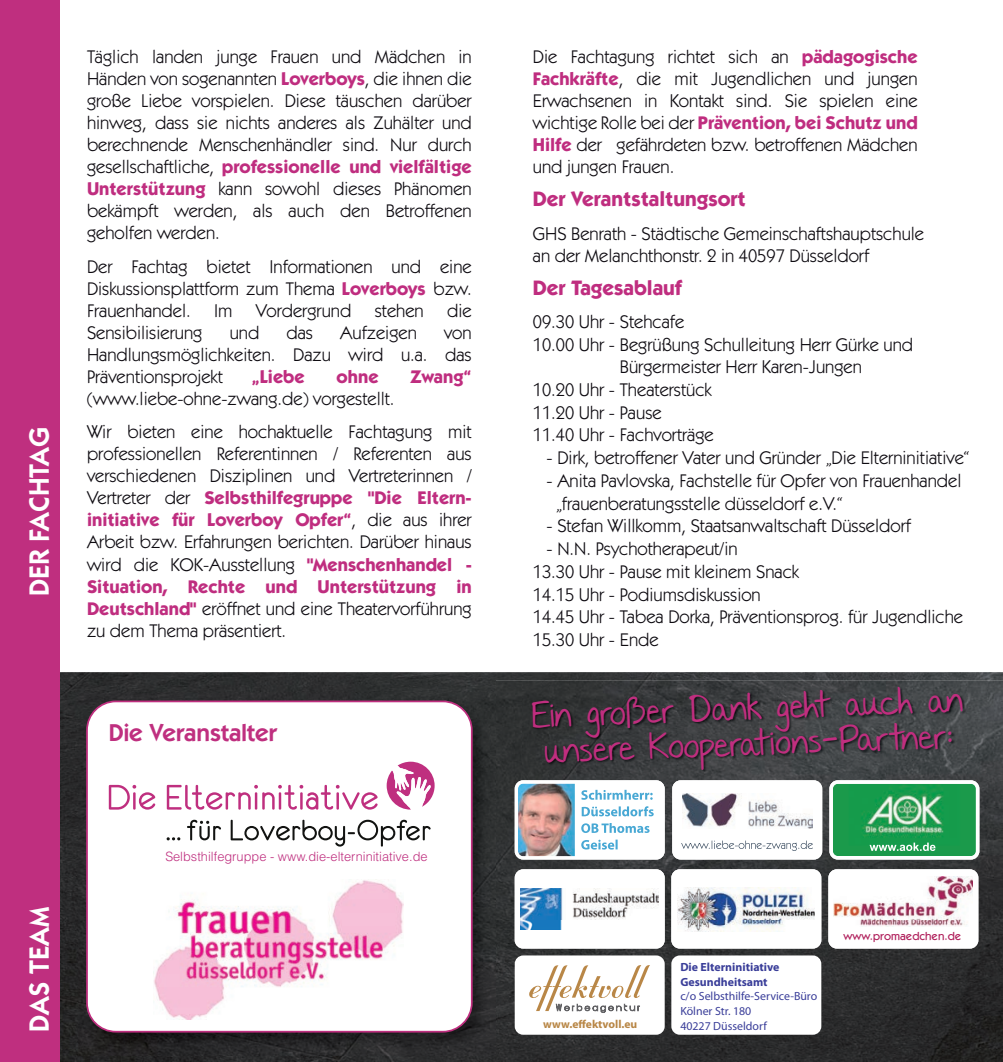
<style>
.page{position:relative;width:1003px;height:1062px;background:#fff}
.page>*{position:absolute;margin:0;border:0;box-sizing:border-box;transform-origin:0 0}
.t1{font:29.75px/35.7px "Nothing You Could Say";color:#c02e7f;text-align:center}
.t2{font:600 28px "ITC Kabel Std";color:#fff}
.t3{font:600 24.5px "ITC Kabel Std";color:#bf2f7f}
.t4{font:700 21px "ITC Kabel Std";color:#bf2d7f}
.t5{font:18.38px/22.1px "ITC Kabel Std";color:#0e0b11;text-align:justify}
.t6{font:700 18.38px "ITC Kabel Std";color:#bf2d7f}
.t7{font:300 12.78px "Helvetica LT Std";color:#bf2f7f}
.t8{font:11.9px/14.9px "Myriad Pro";color:#3a3e99}
.t9{font:700 11.9px/14.9px "Myriad Pro";color:#3a3e99}
.t10{font:500 11.55px "ITC Kabel Std";color:#b01f5b}
.t11{font:700 11.55px "Myriad Pro";color:#b88645}
.s1{font-weight:700;color:#bf2d7f}
</style>
<div class="page">
<img style="left:60px;top:672px;width:942px;height:390px">
<div style="left:0;top:0;width:60px;height:1062px;background:#bf2f7f"></div>
<div style="left:514px;top:955px;width:150px;height:79px;background:#fff;border-radius:8px"></div>
<svg style="left:529px;top:965px;width:120px;height:48px"></svg>
<div style="left:514px;top:869px;width:150px;height:79px;background:#fff;border-radius:8px"></div>
<img style="left:520px;top:919px;width:99px;height:10px">
<div style="left:828px;top:869px;width:149px;height:79px;background:#fff;border-radius:8px"></div>
<img style="left:860px;top:919px;width:108px;height:7px">
<div style="left:671px;top:869px;width:150px;height:79px;background:#fff;border-radius:8px"></div>
<img style="left:677px;top:919px;width:127px;height:12px">
<div style="left:671px;top:955px;width:150px;height:79px;background:#fff;border-radius:8px"></div>
<img style="left:496px;top:681px;width:506px;height:238px">
<img style="left:514px;top:869px;width:150px;height:50px">
<img style="left:514px;top:780px;width:150px;height:79px">
<img style="left:828px;top:869px;width:149px;height:50px">
<img style="left:829px;top:780px;width:149px;height:79px">
<img style="left:848px;top:784px;width:111px;height:61px">
<img style="left:869px;top:845px;width:66px;height:6px">
<img style="left:869px;top:842px;width:66px;height:3px">
<img style="left:671px;top:869px;width:150px;height:50px">
<img style="left:672px;top:780px;width:149px;height:79px">
<img style="left:682px;top:793px;width:130px;height:35px">
<img style="left:681px;top:840px;width:131px;height:11px">
<img style="left:79px;top:693px;width:416px;height:362px">
<div style="left:87px;top:701px;width:384px;height:330px;background:#fff;border-radius:29px"></div>
<div style="left:86px;top:700px;width:386px;height:332px;border:2px solid #bf2f7f;border-radius:29px"></div>
<svg style="left:386px;top:761px;width:48px;height:48px"></svg>
<svg style="left:109px;top:785px;width:46px;height:24px"></svg>
<svg style="left:167px;top:785px;width:210px;height:24px"></svg>
<svg style="left:166px;top:837px;width:14px;height:3px"></svg>
<svg style="left:187px;top:819px;width:34px;height:21px"></svg>
<svg style="left:230px;top:819px;width:200px;height:27px"></svg>
<img style="left:154px;top:880px;width:249px;height:140px">
<h2 class="t2" style="left:23px;top:596px;width:171px;rotate:-90deg">DER FACHTAG</h2>
<p class="t5" style="left:87px;top:46px;width:386px">Täglich landen junge Frauen und Mädchen in Händen von sogenannten <span class="s1">Loverboys</span>, die ihnen die große Liebe vorspielen. Diese täuschen darüber hinweg, dass sie nichts anderes als Zuhälter und berechnende Menschenhändler sind. Nur durch gesellschaftliche, <span class="s1">professionelle und vielfältige Unterstützung</span> kann sowohl dieses Phänomen bekämpft werden, als auch den Betroffenen geholfen werden.</p>
<p class="t5" style="left:87px;top:255px;width:386px">Der Fachtag bietet Informationen und eine Diskussionsplattform zum Thema <span class="s1">Loverboys</span> bzw.<br>Frauenhandel.</p>
<p class="t5" style="left:214px;top:299px;width:20px">Im</p>
<p class="t5" style="left:256px;top:299px;width:97px">Vordergrund</p>
<p class="t5" style="left:374px;top:299px;width:51px">stehen</p>
<p class="t5" style="left:447px;top:299px;width:26px">die</p>
<p class="t5" style="left:87px;top:321px;width:117px">Sensibilisierung</p>
<p class="t5" style="left:229px;top:321px;width:31px">und</p>
<p class="t5" style="left:286px;top:321px;width:28px">das</p>
<p class="t5" style="left:340px;top:321px;width:78px">Aufzeigen</p>
<p class="t5" style="left:87px;top:321px;width:386px;text-indent:357px">von Handlungsmöglichkeiten. Dazu wird u.a. das Präventionsprojekt</p>
<p class="t6" style="left:251px;top:365px;width:55px">„Liebe</p>
<p class="t6" style="left:336px;top:365px;width:43px">ohne</p>
<p class="t6" style="left:410px;top:365px;width:63px">Zwang“</p>
<p class="t5" style="left:87px;top:382px;width:386px;line-height:33.2px">(www.liebe-ohne-zwang.de) vorgestellt.<br>Wir bieten eine hochaktuelle Fachtagung mit</p>
<p class="t5" style="left:87px;top:443px;width:386px">professionellen Referentinnen / Referenten aus verschiedenen Disziplinen und Vertreterinnen / Vertreter der <span class="s1">Selbsthilfegruppe "Die Eltern&shy;initiative für Loverboy Opfer“</span>, die aus ihrer Arbeit bzw. Erfahrungen berichten. Darüber hinaus wird die KOK-Ausstellung <span class="s1">"Menschenhandel - Situation, Rechte und Unterstützung in Deutschland"</span> eröffnet und eine Theatervorführung zu dem Thema präsentiert.</p>
<h3 class="t3" style="left:109px;top:718px;width:169px">Die Veranstalter</h3>
<h2 class="t2" style="left:23px;top:1031px;width:126px;rotate:-90deg">DAS TEAM</h2>
<p class="t7" style="left:165px;top:849px;width:264px">Selbsthilfegruppe - www.die-elterninitiative.de</p>
<p class="t5" style="left:532px;top:46px;width:386px">Die Fachtagung richtet sich an <span class="s1">pädagogische Fachkräfte</span>, die mit Jugendlichen und jungen Erwachsenen in Kontakt sind. Sie spielen eine wichtige Rolle bei der <span class="s1">Prävention, bei Schutz und Hilfe</span> der gefährdeten bzw. betroffenen Mädchen und jungen Frauen.</p>
<p class="t4" style="left:532px;top:186px;width:214px">Der Verantstaltungsort</p>
<p class="t5" style="left:532px;top:222px;width:392px">GHS Benrath - Städtische Gemeinschaftshauptschule an der Melanchthonstr. 2 in 40597 Düsseldorf</p>
<p class="t4" style="left:532px;top:275px;width:150px">Der Tagesablauf</p>
<p class="t5" style="left:532px;top:311px;width:153px">09.30 Uhr - Stehcafe</p>
<p class="t5" style="left:532px;top:334px;width:381px">10.00 Uhr - Begrüßung Schulleitung Herr Gürke und</p>
<p class="t5" style="left:619px;top:356px;width:243px">Bürgermeister Herr Karen-Jungen</p>
<p class="t5" style="left:532px;top:378px;width:180px">10.20 Uhr - Theaterstück</p>
<p class="t5" style="left:532px;top:401px;width:130px">11.20 Uhr - Pause</p>
<p class="t5" style="left:532px;top:424px;width:182px">11.40 Uhr - Fachvorträge</p>
<p class="t5" style="left:546px;top:447px;width:424px">- Dirk, betroffener Vater und Gründer „Die Elterninitiative“</p>
<p class="t5" style="left:555px;top:469px;width:407px;line-height:22.8px;text-indent:-9px">- Anita Pavlovska, Fachstelle für Opfer von Frauenhandel „frauenberatungsstelle düsseldorf e.V.“</p>
<p class="t5" style="left:546px;top:515px;width:365px">- Stefan Willkomm, Staatsanwaltschaft Düsseldorf</p>
<p class="t5" style="left:532px;top:537px;width:431px;line-height:22.8px;text-align:left;text-indent:14px">- N.N. Psychotherapeut/in<br>13.30 Uhr - Pause mit kleinem Snack<br>14.15 Uhr - Podiumsdiskussion<br>14.45 Uhr - Tabea Dorka, Präventionsprog. für Jugendliche 15.30 Uhr - Ende</p>
<h1 class="t1" style="left:530px;top:698px;width:434px;rotate:-2deg">Ein großer Dank geht auch an unsere Kooperations-Partner:</h1>
<p class="t11" style="left:543px;top:1017px;width:96px">www.effektvoll.eu</p>
<p class="t9" style="left:680px;top:959px;width:101px">Die Elterninitiative<br>Gesundheitsamt</p>
<p class="t8" style="left:680px;top:989px;width:138px">c/o Selbsthilfe-Service-Büro<br>Kölner Str. 180<br>40227 Düsseldorf</p>
<p class="t10" style="left:843px;top:929px;width:119px">www.promaedchen.de</p>
</div>
